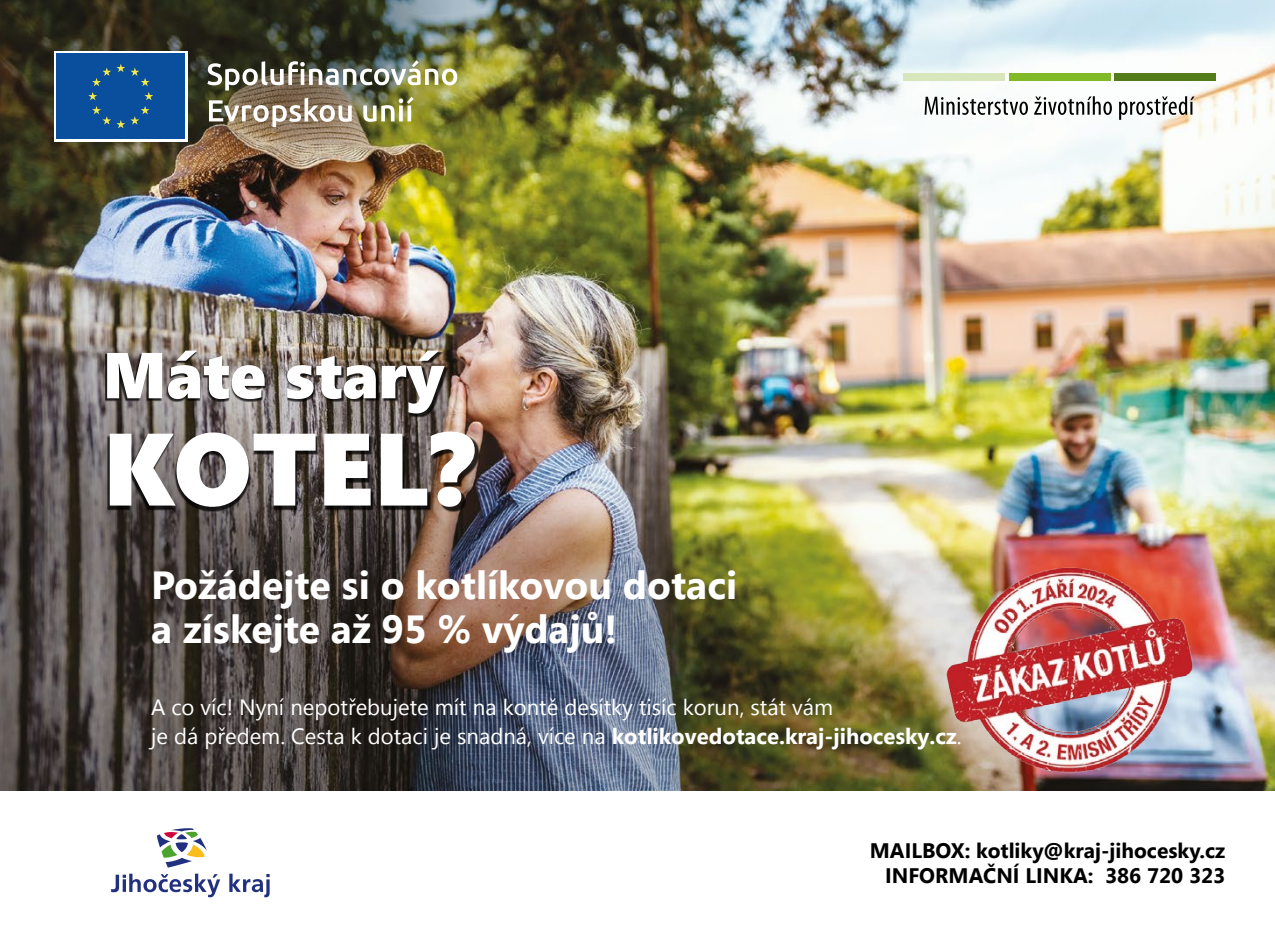
<style>
.page{position:relative;width:1275px;height:948px;background:#fff}
.page>*{position:absolute;margin:0;border:0;box-sizing:border-box;transform-origin:0 0}
.t1{font:102.55px "Segoe UI Black";color:#fff}
.t2{font:64.75px "Segoe UI Black";color:#fff}
.t3{font:700 39.2px/44.1px "Segoe UI";color:#fff}
.t4{font:22.05px/29.4px "Segoe UI";color:#fff}
.t5{font:700 21px/25.2px "Segoe UI";color:#000;text-align:right}
.s1{font-weight:700}
</style>
<div class="page">
<img style="left:0;top:0;width:1275px;height:790px">
<img style="left:945px;top:563px;width:248px;height:211px">
<div style="left:903px;top:73px;width:102px;height:8px;background:#d8e7bb"></div>
<div style="left:1009px;top:73px;width:101px;height:8px;background:#80ba27"></div>
<div style="left:1114px;top:73px;width:101px;height:8px;background:#547c1a"></div>
<svg style="left:925px;top:97px;width:103px;height:18px"></svg>
<svg style="left:1034px;top:96px;width:78px;height:19px"></svg>
<svg style="left:1119px;top:96px;width:75px;height:24px"></svg>
<div style="left:54px;top:51px;width:134px;height:91px;background:#fff"></div>
<div style="left:57px;top:53px;width:128px;height:86px;background:#0a4f9e"></div>
<svg style="left:88px;top:92px;width:9px;height:8px"></svg>
<svg style="left:92px;top:106px;width:58px;height:22px"></svg>
<svg style="left:144px;top:92px;width:9px;height:8px"></svg>
<svg style="left:92px;top:64px;width:58px;height:22px"></svg>
<img style="left:207px;top:60px;width:250px;height:30px">
<svg style="left:209px;top:98px;width:143px;height:29px"></svg>
<svg style="left:363px;top:97px;width:51px;height:25px"></svg>
<img style="left:105px;top:352px;width:374px;height:159px">
<svg style="left:157px;top:828px;width:50px;height:39px"></svg>
<svg style="left:229px;top:873px;width:41px;height:24px"></svg>
<svg style="left:111px;top:873px;width:109px;height:24px"></svg>
<h2 class="t2" style="left:103px;top:328px;width:343px">Máte starý</h2>
<h1 class="t1" style="left:103px;top:395px;width:371px">KOTEL?</h1>
<h3 class="t3" style="left:151px;top:561px;width:588px">Požádejte si o kotlíkovou dotaci a získejte až 95 % výdajů!</h3>
<p class="t4" style="left:151px;top:691px;width:812px">A co víc! Nyní nepotřebujete mít na kontě desítky tisíc korun, stát vám<br>je dá předem. Cesta k dotaci je snadná, více na <span class="s1">kotlikovedotace.kraj-jihocesky.cz</span>.</p>
<p class="t5" style="left:870px;top:837px;width:357px">MAILBOX: kotliky@kraj-jihocesky.cz<br>INFORMAČNÍ LINKA: 386 720 323</p>
</div>
